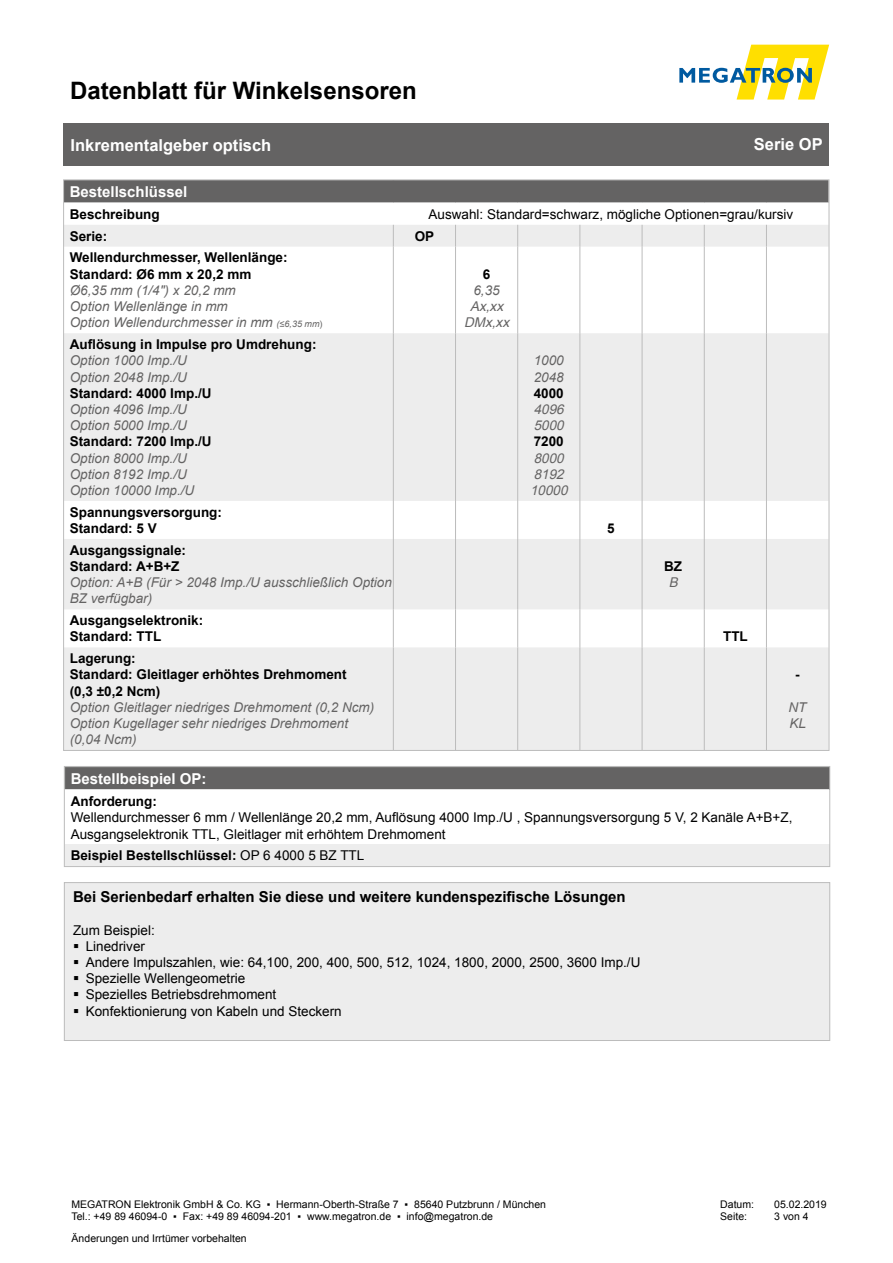
<style>
.page{position:relative;width:893px;height:1263px;background:#fff}
.page>*{position:absolute;margin:0;border:0;box-sizing:border-box;transform-origin:0 0}
.t1{font:700 24px "Arial";color:#000}
.t2{font:700 16.5px "Arial";color:#fff}
.t3{font:700 15px "Arial";color:#000}
.t4{font:700 15px "Arial";color:#fff}
.t5{font:13.5px/16.2px "Arial";color:#000}
.t6{font:italic 13.5px/16.2px "Arial";color:#646363}
.t7{font:700 13.5px "Arial";color:#000}
.t8{font:italic 13.5px "Arial";color:#646363}
.t9{font:10.5px/12.6px "Arial";color:#000}
.s1{font-size:9px}
.s2{font-style:normal;font-size:9px}
.s3{font-weight:700;font-style:normal;color:#000}
.s4{font-weight:400}
</style>
<div class="page">
<svg style="left:679px;top:45px;width:150px;height:55px"></svg>
<div style="left:64px;top:123px;width:765px;height:43px;background:#646363"></div>
<svg style="left:65px;top:225px;width:762px;height:524px;fill:#ededed"></svg>
<div style="left:65px;top:182px;width:762px;height:20px;background:#646363"></div>
<svg style="left:393px;top:225px;width:1px;height:22px"></svg>
<svg style="left:455px;top:225px;width:1px;height:22px"></svg>
<svg style="left:517px;top:225px;width:1px;height:22px"></svg>
<svg style="left:580px;top:225px;width:1px;height:22px"></svg>
<svg style="left:642px;top:225px;width:1px;height:22px"></svg>
<svg style="left:704px;top:225px;width:1px;height:22px"></svg>
<svg style="left:766px;top:225px;width:1px;height:22px"></svg>
<hr style="left:393px;top:247px;width:1px;height:86px;background:#bcbcbc">
<hr style="left:455px;top:247px;width:1px;height:86px;background:#bcbcbc">
<hr style="left:517px;top:247px;width:1px;height:86px;background:#bcbcbc">
<hr style="left:580px;top:247px;width:1px;height:86px;background:#bcbcbc">
<hr style="left:642px;top:247px;width:1px;height:86px;background:#bcbcbc">
<hr style="left:704px;top:247px;width:1px;height:86px;background:#bcbcbc">
<hr style="left:766px;top:247px;width:1px;height:86px;background:#bcbcbc">
<hr style="left:393px;top:333px;width:1px;height:168px;background:#bcbcbc">
<hr style="left:455px;top:333px;width:1px;height:168px;background:#bcbcbc">
<hr style="left:517px;top:333px;width:1px;height:168px;background:#bcbcbc">
<hr style="left:580px;top:333px;width:1px;height:168px;background:#bcbcbc">
<hr style="left:642px;top:333px;width:1px;height:168px;background:#bcbcbc">
<hr style="left:704px;top:333px;width:1px;height:168px;background:#bcbcbc">
<hr style="left:766px;top:333px;width:1px;height:168px;background:#bcbcbc">
<hr style="left:393px;top:501px;width:1px;height:38px;background:#bcbcbc">
<hr style="left:455px;top:501px;width:1px;height:38px;background:#bcbcbc">
<hr style="left:517px;top:501px;width:1px;height:38px;background:#bcbcbc">
<hr style="left:580px;top:501px;width:1px;height:38px;background:#bcbcbc">
<hr style="left:642px;top:501px;width:1px;height:38px;background:#bcbcbc">
<hr style="left:704px;top:501px;width:1px;height:38px;background:#bcbcbc">
<hr style="left:766px;top:501px;width:1px;height:38px;background:#bcbcbc">
<hr style="left:393px;top:539px;width:1px;height:70px;background:#bcbcbc">
<hr style="left:455px;top:539px;width:1px;height:70px;background:#bcbcbc">
<hr style="left:517px;top:539px;width:1px;height:70px;background:#bcbcbc">
<hr style="left:580px;top:539px;width:1px;height:70px;background:#bcbcbc">
<hr style="left:642px;top:539px;width:1px;height:70px;background:#bcbcbc">
<hr style="left:704px;top:539px;width:1px;height:70px;background:#bcbcbc">
<hr style="left:766px;top:539px;width:1px;height:70px;background:#bcbcbc">
<hr style="left:393px;top:609px;width:1px;height:38px;background:#bcbcbc">
<hr style="left:455px;top:609px;width:1px;height:38px;background:#bcbcbc">
<hr style="left:517px;top:609px;width:1px;height:38px;background:#bcbcbc">
<hr style="left:580px;top:609px;width:1px;height:38px;background:#bcbcbc">
<hr style="left:642px;top:609px;width:1px;height:38px;background:#bcbcbc">
<hr style="left:704px;top:609px;width:1px;height:38px;background:#bcbcbc">
<hr style="left:766px;top:609px;width:1px;height:38px;background:#bcbcbc">
<hr style="left:393px;top:647px;width:1px;height:103px;background:#bcbcbc">
<hr style="left:455px;top:647px;width:1px;height:103px;background:#bcbcbc">
<hr style="left:517px;top:647px;width:1px;height:103px;background:#bcbcbc">
<hr style="left:580px;top:647px;width:1px;height:103px;background:#bcbcbc">
<hr style="left:642px;top:647px;width:1px;height:103px;background:#bcbcbc">
<hr style="left:704px;top:647px;width:1px;height:103px;background:#bcbcbc">
<hr style="left:766px;top:647px;width:1px;height:103px;background:#bcbcbc">
<div style="left:65px;top:767px;width:764px;height:23px;background:#646363"></div>
<div style="left:65px;top:844px;width:764px;height:22px;background:#ededed"></div>
<hr style="left:65px;top:789px;width:764px;height:1px;background:#fff">
<div style="left:64px;top:766px;width:766px;height:101px;border:1px solid #bcbcbc"></div>
<div style="left:64px;top:882px;width:766px;height:158px;background:#ededed"></div>
<div style="left:64px;top:882px;width:766px;height:159px;border:1px solid #bcbcbc"></div>
<h1 class="t1" style="left:70px;top:74px;width:348px">Datenblatt für Winkelsensoren</h1>
<p class="t2" style="left:71px;top:134px;width:202px">Inkrementalgeber optisch</p>
<p class="t2" style="left:754px;top:133px;width:70px">Serie OP</p>
<p class="t4" style="left:70px;top:182px;width:119px">Bestellschlüssel</p>
<p class="t7" style="left:70px;top:205px;width:92px">Beschreibung</p>
<p class="t5" style="left:429px;top:206px;width:366px">Auswahl: Standard=schwarz, mögliche Optionen=grau/kursiv</p>
<p class="t7" style="left:70px;top:227px;width:39px">Serie:</p>
<p class="t7" style="left:415px;top:227px;width:21px">OP</p>
<p class="t7" style="left:70px;top:249px;width:219px">Wellendurchmesser, Wellenlänge:</p>
<p class="t7" style="left:70px;top:265px;width:183px">Standard: Ø6 mm x 20,2 mm</p>
<p class="t6" style="left:70px;top:282px;width:168px">Ø6,35 mm (1/4") x 20,2 mm</p>
<p class="t6" style="left:70px;top:298px;width:160px">Option Wellenlänge in mm</p>
<p class="t6" style="left:70px;top:315px;width:254px">Option Wellendurchmesser in mm <span class="s1">(≤6,35 mm</span><span class="s2">)</span></p>
<p class="t7" style="left:483px;top:265px;width:9px">6</p>
<p class="t6" style="left:473px;top:282px;width:28px">6,35</p>
<p class="t8" style="left:470px;top:297px;width:38px">Ax,xx</p>
<p class="t8" style="left:464px;top:314px;width:50px">DMx,xx</p>
<p class="t7" style="left:70px;top:335px;width:248px">Auflösung in Impulse pro Umdrehung:</p>
<p class="t6" style="left:70px;top:353px;width:143px">Option 1000 Imp./U<br>Option 2048 Imp./U<br><span class="s3">Standard: 4000 Imp./U</span></p>
<p class="t6" style="left:70px;top:401px;width:119px">Option 4096 Imp./U</p>
<p class="t6" style="left:70px;top:417px;width:119px">Option 5000 Imp./U</p>
<p class="t7" style="left:70px;top:433px;width:143px">Standard: 7200 Imp./U</p>
<p class="t6" style="left:70px;top:450px;width:119px">Option 8000 Imp./U</p>
<p class="t6" style="left:70px;top:466px;width:119px">Option 8192 Imp./U</p>
<p class="t6" style="left:70px;top:482px;width:126px">Option 10000 Imp./U</p>
<p class="t6" style="left:534px;top:353px;width:32px">1000</p>
<p class="t6" style="left:534px;top:369px;width:32px">2048<br><span class="s3">4000</span></p>
<p class="t8" style="left:534px;top:400px;width:35px">4096</p>
<p class="t8" style="left:534px;top:416px;width:35px">5000</p>
<p class="t7" style="left:534px;top:433px;width:32px">7200</p>
<p class="t8" style="left:534px;top:449px;width:35px">8000</p>
<p class="t8" style="left:534px;top:465px;width:35px">8192</p>
<p class="t8" style="left:530px;top:481px;width:43px">10000</p>
<p class="t7" style="left:70px;top:503px;width:154px">Spannungsversorgung:</p>
<p class="t7" style="left:70px;top:519px;width:89px">Standard: 5 V</p>
<p class="t7" style="left:607px;top:519px;width:9px">5</p>
<p class="t7" style="left:70px;top:541px;width:118px">Ausgangssignale:</p>
<p class="t7" style="left:70px;top:557px;width:111px">Standard: A+B+Z</p>
<p class="t6" style="left:70px;top:574px;width:324px">Option: A+B (Für &gt; 2048 Imp./U ausschließlich Option<br>BZ verfügbar)</p>
<p class="t7" style="left:664px;top:557px;width:19px">BZ</p>
<p class="t8" style="left:669px;top:574px;width:14px">B</p>
<p class="t7" style="left:70px;top:611px;width:135px">Ausgangselektronik:</p>
<p class="t7" style="left:70px;top:628px;width:93px">Standard: TTL</p>
<p class="t7" style="left:723px;top:628px;width:26px">TTL</p>
<p class="t7" style="left:70px;top:649px;width:68px">Lagerung:</p>
<p class="t7" style="left:70px;top:666px;width:278px">Standard: Gleitlager erhöhtes Drehmoment</p>
<p class="t7" style="left:70px;top:682px;width:92px">(0,3 ±0,2 Ncm)</p>
<p class="t6" style="left:70px;top:699px;width:306px">Option Gleitlager niedriges Drehmoment (0,2 Ncm)</p>
<p class="t6" style="left:70px;top:715px;width:280px">Option Kugellager sehr niedriges Drehmoment</p>
<p class="t6" style="left:70px;top:732px;width:68px">(0,04 Ncm)</p>
<p class="t7" style="left:795px;top:666px;width:6px">-</p>
<p class="t6" style="left:788px;top:699px;width:19px">NT</p>
<p class="t6" style="left:789px;top:715px;width:18px">KL</p>
<p class="t4" style="left:71px;top:768px;width:137px">Bestellbeispiel OP:</p>
<p class="t7" style="left:71px;top:792px;width:88px">Anforderung:</p>
<p class="t5" style="left:71px;top:810px;width:723px">Wellendurchmesser 6 mm / Wellenlänge 20,2 mm, Auflösung 4000 Imp./U , Spannungsversorgung 5 V, 2 Kanäle A+B+Z,<br>Ausgangselektronik TTL, Gleitlager mit erhöhtem Drehmoment</p>
<p class="t7" style="left:71px;top:847px;width:295px">Beispiel Bestellschlüssel: <span class="s4">OP 6 4000 5 BZ TTL</span></p>
<p class="t3" style="left:73px;top:887px;width:554px">Bei Serienbedarf erhalten Sie diese und weitere kundenspezifische Lösungen</p>
<p class="t5" style="left:73px;top:922px;width:83px">Zum Beispiel:</p>
<p class="t5" style="left:86px;top:938px;width:61px">Linedriver</p>
<p class="t5" style="left:86px;top:954px;width:556px">Andere Impulszahlen, wie: 64,100, 200, 400, 500, 512, 1024, 1800, 2000, 2500, 3600 Imp./U</p>
<p class="t5" style="left:86px;top:970px;width:161px">Spezielle Wellengeometrie</p>
<p class="t5" style="left:86px;top:987px;width:192px">Spezielles Betriebsdrehmoment</p>
<p class="t5" style="left:86px;top:1003px;width:257px">Konfektionierung von Kabeln und Steckern</p>
<p class="t9" style="left:71px;top:1198px;width:476px">MEGATRON Elektronik GmbH &amp; Co. KG ▪ Hermann-Oberth-Straße 7 ▪ 85640 Putzbrunn / München<br>Tel.: +49 89 46094-0 ▪ Fax: +49 89 46094-201 ▪ www.megatron.de ▪ info@megatron.de</p>
<p class="t9" style="left:720px;top:1198px;width:35px">Datum:</p>
<p class="t9" style="left:774px;top:1198px;width:54px">05.02.2019</p>
<p class="t9" style="left:720px;top:1210px;width:28px">Seite:</p>
<p class="t9" style="left:774px;top:1210px;width:36px">3 von 4</p>
<p class="t9" style="left:72px;top:1232px;width:177px">Änderungen und Irrtümer vorbehalten</p>
</div>
